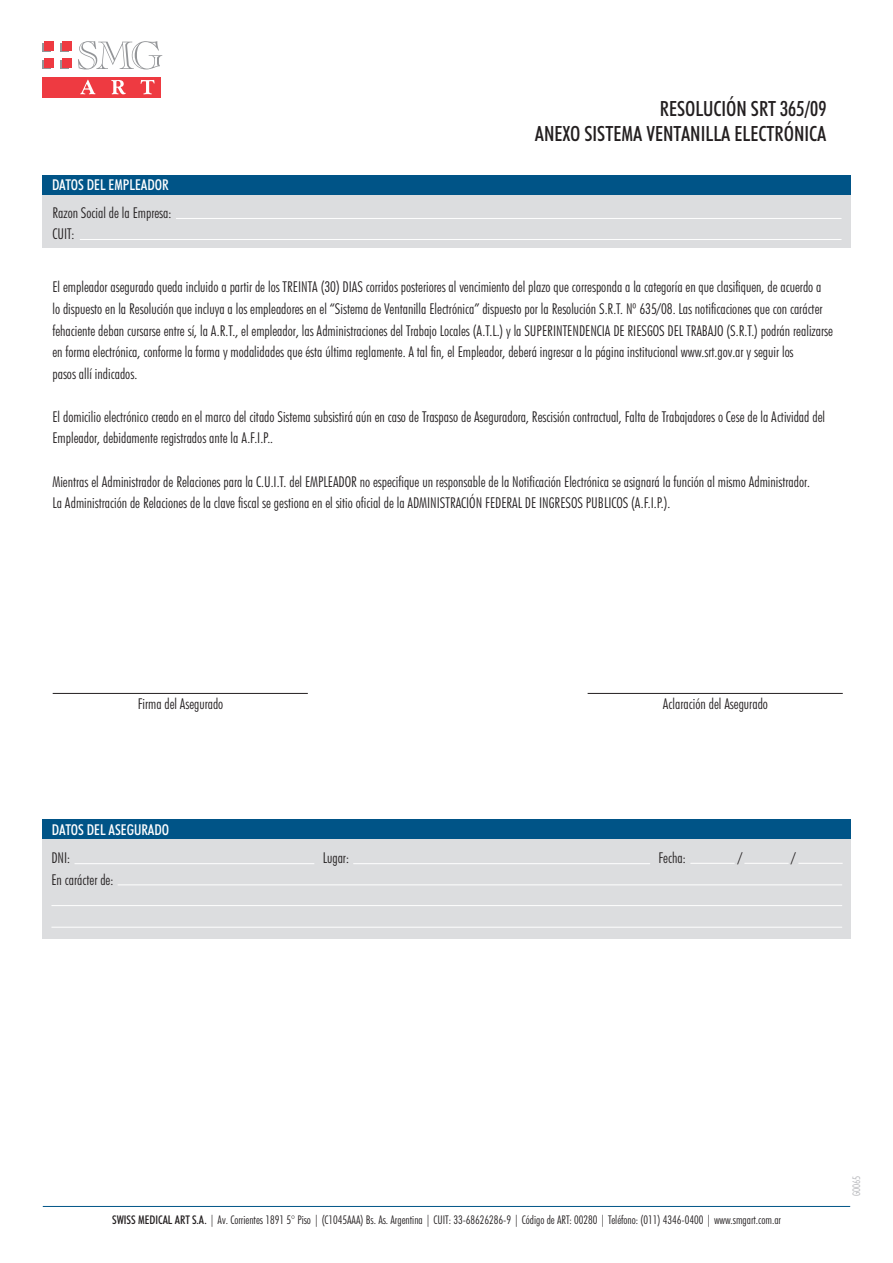
<style>
.page{position:relative;width:893px;height:1263px;background:#fff}
.page>*{position:absolute;margin:0;border:0;box-sizing:border-box;transform-origin:0 0}
.t1{font:500 condensed 21px/25.2px "Futura BT";color:#231f20;text-align:right}
.t2{font:300 condensed 15px/21.6px "Futura BT";color:#231f20}
.t3{font:500 condensed 15px "Futura BT";color:#fff}
.t4{font:300 condensed 12px "Futura BT";color:#231f20}
.t5{font:300 condensed 10.5px "Futura BT";color:#b2b3b7}
.s1{font-weight:500}
</style>
<div class="page">
<div style="left:42px;top:189px;width:808px;height:59px;background:#dcdddf"></div>
<hr style="left:53px;top:693px;width:255px;height:1px;background:#231f20">
<hr style="left:588px;top:693px;width:255px;height:1px;background:#231f20">
<div style="left:43px;top:77px;width:118px;height:21px;background:#ee3a41"></div>
<svg style="left:78px;top:41px;width:84px;height:28px"></svg>
<div style="left:42px;top:43px;width:9px;height:9px;background:#939598"></div>
<div style="left:44px;top:41px;width:9px;height:10px;background:#ee3a41"></div>
<div style="left:42px;top:60px;width:9px;height:9px;background:#939598"></div>
<div style="left:44px;top:59px;width:9px;height:9px;background:#ee3a41"></div>
<div style="left:60px;top:60px;width:9px;height:9px;background:#939598"></div>
<div style="left:62px;top:59px;width:9px;height:9px;background:#ee3a41"></div>
<div style="left:60px;top:43px;width:9px;height:9px;background:#939598"></div>
<div style="left:62px;top:41px;width:9px;height:10px;background:#ee3a41"></div>
<svg style="left:80px;top:80px;width:75px;height:14px"></svg>
<div style="left:42px;top:836px;width:808px;height:103px;background:#dcdddf"></div>
<hr style="left:43px;top:1206px;width:807px;height:1px;background:#005487">
<hr style="left:75px;top:863px;width:239px;height:1px;background:#fff">
<hr style="left:353px;top:863px;width:297px;height:1px;background:#fff">
<hr style="left:690px;top:863px;width:45px;height:1px;background:#fff">
<hr style="left:744px;top:863px;width:45px;height:1px;background:#fff">
<hr style="left:798px;top:863px;width:45px;height:1px;background:#fff">
<hr style="left:51px;top:905px;width:791px;height:1px;background:#fff">
<hr style="left:118px;top:884px;width:724px;height:1px;background:#fff">
<hr style="left:51px;top:927px;width:791px;height:1px;background:#fff">
<div style="left:42px;top:175px;width:808px;height:20px;background:#005487"></div>
<hr style="left:176px;top:218px;width:665px;height:1px;background:#fff">
<hr style="left:80px;top:239px;width:761px;height:1px;background:#fff">
<div style="left:42px;top:820px;width:808px;height:19px;background:#005487"></div>
<p class="t3" style="left:52px;top:179px;width:118px">DATOS DEL EMPLEADOR</p>
<p class="t2" style="left:52px;top:203px;width:121px">Razon Social de la Empresa:<br>CUIT:</p>
<h1 class="t1" style="left:535px;top:98px;width:293px">RESOLUCIÓN SRT 365/09<br>ANEXO SISTEMA VENTANILLA ELECTRÓNICA</h1>
<p class="t2" style="left:52px;top:278px;width:782px">El empleador asegurado queda incluido a partir de los TREINTA (30) DIAS corridos posteriores al vencimiento del plazo que corresponda a la categoría en que clasifiquen, de acuerdo a<br>lo dispuesto en la Resolución que incluya a los empleadores en el “Sistema de Ventanilla Electrónica” dispuesto por la Resolución S.R.T. Nº 635/08. Las notificaciones que con carácter fehaciente deban cursarse entre sí, la A.R.T., el empleador, las Administraciones del Trabajo Locales (A.T.L.) y la SUPERINTENDENCIA DE RIESGOS DEL TRABAJO (S.R.T.) podrán realizarse en forma electrónica, conforme la forma y modalidades que ésta última reglamente. A tal fin, el Empleador, deberá ingresar a la página institucional www.srt.gov.ar y seguir los<br>pasos allí indicados.</p>
<p class="t2" style="left:52px;top:407px;width:774px">El domicilio electrónico creado en el marco del citado Sistema subsistirá aún en caso de Traspaso de Aseguradora, Rescisión contractual, Falta de Trabajadores o Cese de la Actividad del<br>Empleador, debidamente registrados ante la A.F.I.P..</p>
<p class="t2" style="left:52px;top:472px;width:759px">Mientras el Administrador de Relaciones para la C.U.I.T. del EMPLEADOR no especifique un responsable de la Notificación Electrónica se asignará la función al mismo Administrador.<br>La Administración de Relaciones de la clave fiscal se gestiona en el sitio oficial de la ADMINISTRACIÓN FEDERAL DE INGRESOS PUBLICOS (A.F.I.P.).</p>
<p class="t2" style="left:138px;top:694px;width:87px">Firma del Asegurado</p>
<p class="t2" style="left:663px;top:694px;width:107px">Aclaración del Asegurado</p>
<p class="t3" style="left:52px;top:823px;width:119px">DATOS DEL ASEGURADO</p>
<p class="t2" style="left:51px;top:848px;width:20px">DNI:</p>
<p class="t2" style="left:323px;top:848px;width:28px">Lugar:</p>
<p class="t2" style="left:658px;top:848px;width:29px">Fecha:</p>
<p class="t2" style="left:738px;top:848px;width:6px">/</p>
<p class="t2" style="left:792px;top:848px;width:6px">/</p>
<p class="t2" style="left:51px;top:870px;width:63px">En carácter de:</p>
<p class="t4" style="left:112px;top:1215px;width:670px"><span class="s1">SWISS MEDICAL ART S.A.</span> | Av. Corrientes 1891 5° Piso | (C1045AAA) Bs. As. Argentina | CUIT: 33-68626286-9 | Código de ART: 00280 | Teléfono: (011) 4346-0400 | www.smgart.com.ar</p>
<p class="t5" style="left:852px;top:1196px;width:22px;rotate:-90deg">G0065</p>
</div>
